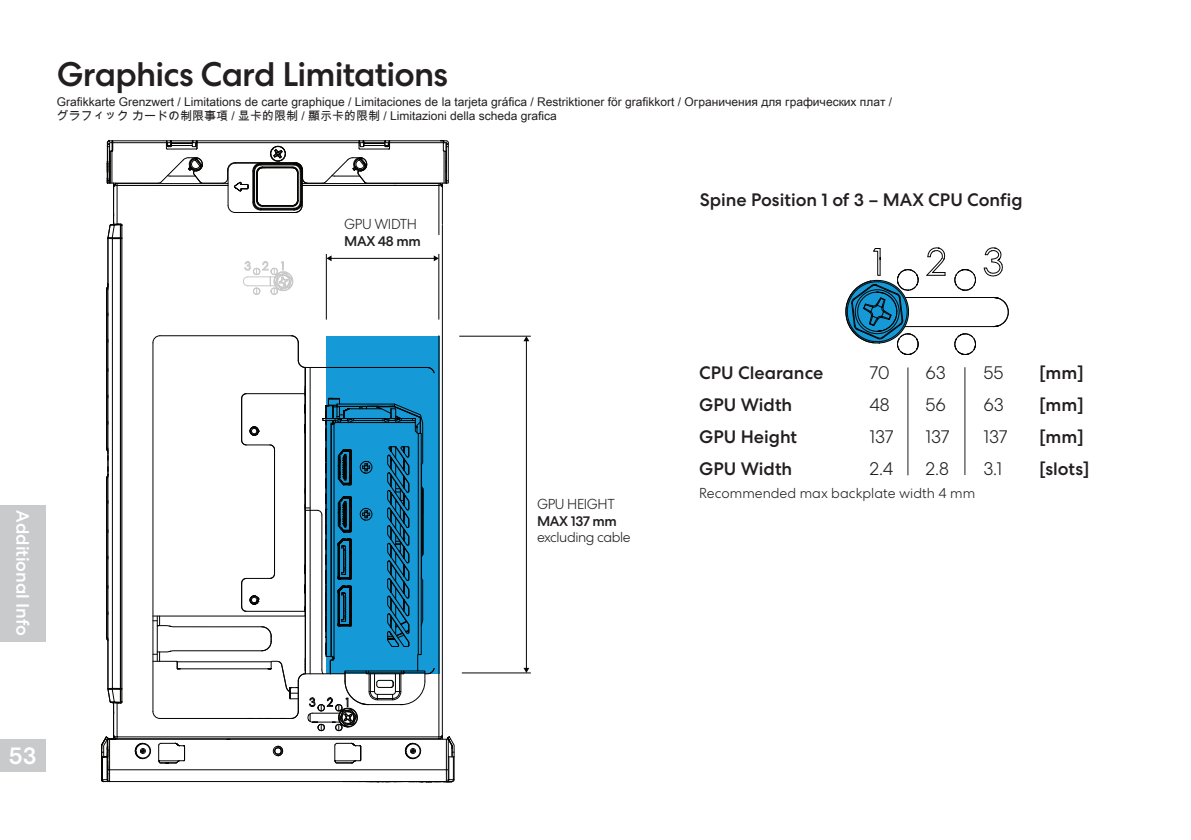
<style>
.page{position:relative;width:1191px;height:840px;background:#fff}
.page>*{position:absolute;margin:0;border:0;box-sizing:border-box;transform-origin:0 0}
.Header_2{font:500 34px "Centra No 2";letter-spacing:-.025em;color:#231f20}
.t1{font:500 24px "Centra No 2";color:#fff}
.Header_in_steps{font:500 18px "Centra No 2";color:#231f20}
.Header_in_steps-2{font:300 18px "Centra No 2";letter-spacing:-.005em;color:#231f20}
.Header_4{font:500 18px "Centra No 2";color:#fff}
.Header_in_steps-3{font:300 14px "Centra No 2";letter-spacing:-.025em;color:#231f20}
.Header_in_steps-4{font:300 14px "Centra No 2";color:#231f20}
.Header_in_steps-5{font:500 14px "Centra No 2";letter-spacing:-.03em;color:#231f20}
.Header_mini{font:12px "Arial Unicode MS";color:#231f20}
</style>
<div class="page">
<div style="left:0;top:739px;width:45px;height:32px;background:#c9cacc"></div>
<div style="left:0;top:505px;width:45px;height:136px;background:#c9cacc"></div>
<hr style="left:462px;top:672px;width:69px;height:1px;background:#040503">
<hr style="left:459px;top:335px;width:72px;height:1px;background:#040503">
<hr style="left:526px;top:340px;width:1px;height:328px;background:#040503">
<svg style="left:523px;top:336px;width:6px;height:5px"></svg>
<svg style="left:523px;top:667px;width:6px;height:5px"></svg>
<svg style="left:101px;top:140px;width:353px;height:641px"></svg>
<hr style="left:907px;top:367px;width:1px;height:108px;background:#231f20">
<hr style="left:964px;top:367px;width:1px;height:108px;background:#231f20">
<svg style="left:845px;top:247px;width:164px;height:145px"></svg>
<p class="Header_2" style="left:57px;top:54px;width:393px">Graphics Card Limitations</p>
<p class="Header_mini" style="left:57px;top:93px;width:837px">Grafikkarte Grenzwert / Limitations de carte graphique / Limitaciones de la tarjeta gráfica / Restriktioner för grafikkort / Ограничения для графических плат /</p>
<p class="Header_mini" style="left:57px;top:107px;width:502px">グラフィック カードの制限事項 / 显卡的限制 / 顯示卡的限制 / Limitazioni della scheda grafica</p>
<p class="Header_in_steps-3" style="left:344px;top:216px;width:74px">GPU WIDTH</p>
<p class="Header_in_steps-5" style="left:344px;top:233px;width:78px">MAX 48 mm</p>
<p class="Header_in_steps" style="left:700px;top:189px;width:324px">Spine Position 1 of 3 – MAX CPU Config</p>
<p class="Header_4" style="left:33px;top:510px;width:127px;rotate:90deg">Additional Info</p>
<h2 class="t1" style="left:9px;top:741px;width:29px">53</h2>
<p class="Header_in_steps-3" style="left:537px;top:495px;width:79px">GPU HEIGHT</p>
<p class="Header_in_steps-5" style="left:537px;top:512px;width:81px">MAX 137 mm</p>
<p class="Header_in_steps-3" style="left:537px;top:529px;width:95px">excluding cable</p>
<p class="Header_in_steps" style="left:699px;top:362px;width:126px">CPU Clearance</p>
<p class="Header_in_steps-2" style="left:869px;top:362px;width:22px">70</p>
<p class="Header_in_steps-2" style="left:925px;top:362px;width:22px">63</p>
<p class="Header_in_steps-2" style="left:983px;top:362px;width:22px">55</p>
<p class="Header_in_steps" style="left:1039px;top:362px;width:46px">[mm]</p>
<p class="Header_in_steps" style="left:699px;top:394px;width:95px">GPU Width</p>
<p class="Header_in_steps-2" style="left:869px;top:394px;width:22px">48</p>
<p class="Header_in_steps-2" style="left:925px;top:394px;width:22px">56</p>
<p class="Header_in_steps-2" style="left:983px;top:394px;width:22px">63</p>
<p class="Header_in_steps" style="left:1039px;top:394px;width:46px">[mm]</p>
<p class="Header_in_steps" style="left:699px;top:426px;width:99px">GPU Height</p>
<p class="Header_in_steps-2" style="left:869px;top:426px;width:26px">137</p>
<p class="Header_in_steps-2" style="left:925px;top:426px;width:26px">137</p>
<p class="Header_in_steps-2" style="left:983px;top:426px;width:26px">137</p>
<p class="Header_in_steps" style="left:1039px;top:426px;width:46px">[mm]</p>
<p class="Header_in_steps" style="left:699px;top:458px;width:95px">GPU Width</p>
<p class="Header_in_steps-2" style="left:869px;top:458px;width:26px">2.4</p>
<p class="Header_in_steps-2" style="left:925px;top:458px;width:25px">2.8</p>
<p class="Header_in_steps-2" style="left:983px;top:458px;width:20px">3.1</p>
<p class="Header_in_steps" style="left:1039px;top:458px;width:51px">[slots]</p>
<p class="Header_in_steps-4" style="left:699px;top:485px;width:277px">Recommended max backplate width 4 mm</p>
</div>
